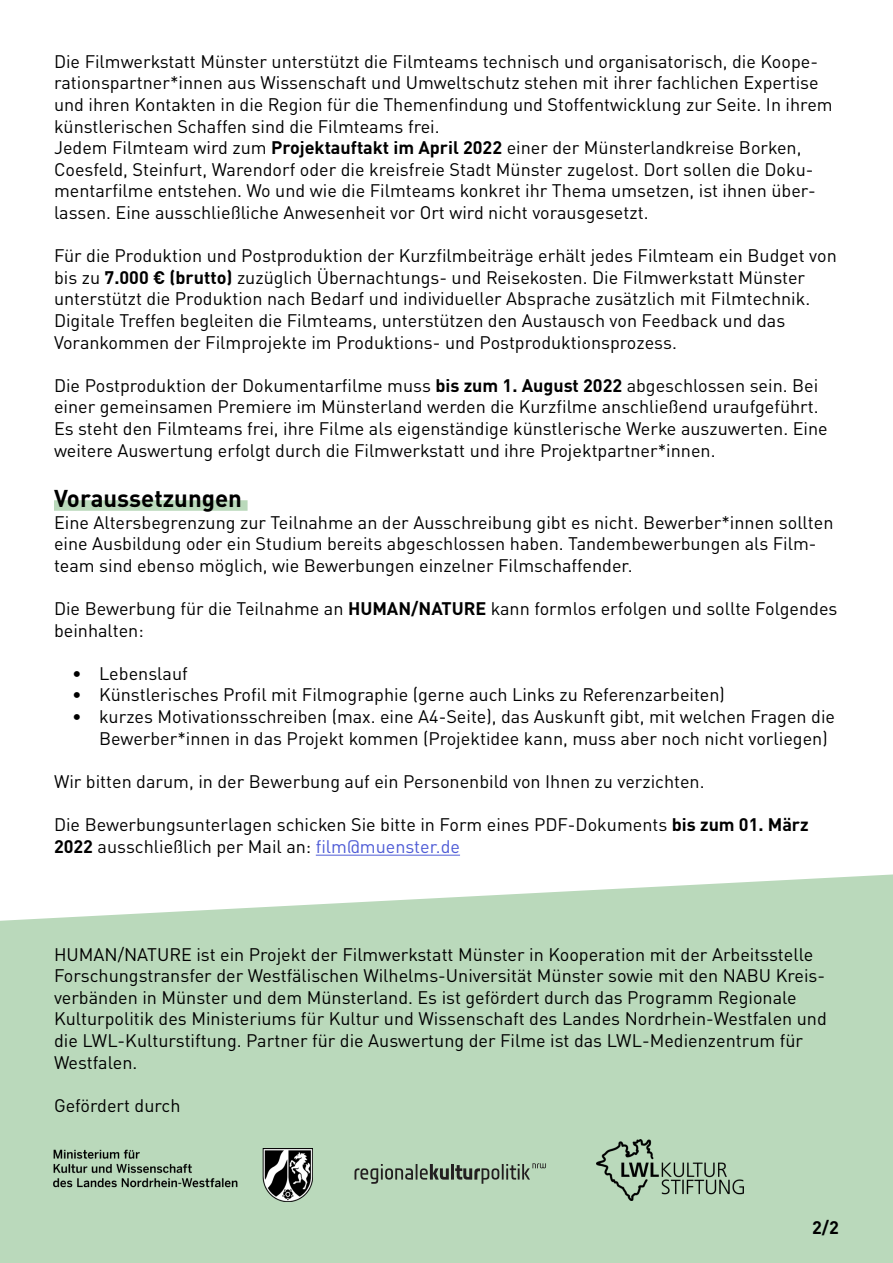
<style>
.page{position:relative;width:893px;height:1263px;background:#fff}
.page>*{position:absolute;margin:0;border:0;box-sizing:border-box;transform-origin:0 0}
.t1{font:700 24px "DIN Pro";color:#000}
.t2{font:18px/21.6px "DIN Pro";color:#000}
.t3{font:700 18px "DIN Pro";color:#000}
.s1{font-weight:700}
.s2{color:#4f5cd6}
</style>
<div class="page">
<div style="left:0;top:874px;width:893px;height:389px;background:#bad9bb"></div>
<div style="left:54px;top:500px;width:194px;height:11px;background:#bad9bb"></div>
<hr style="left:316px;top:855px;width:144px;height:1px;background:#4f5cd6">
<img style="left:53px;top:1148px;width:260px;height:53px">
<svg style="left:354px;top:1163px;width:192px;height:21px;background:#91a791"></svg>
<img style="left:597px;top:1139px;width:147px;height:61px">
<p class="t2" style="left:54px;top:49px;width:780px">Die Filmwerkstatt Münster unterstützt die Filmteams technisch und organisatorisch, die Koope&shy;rationspartner*innen aus Wissenschaft und Umweltschutz stehen mit ihrer fachlichen Expertise und ihren Kontakten in die Region für die Themenfindung und Stoffentwicklung zur Seite. In ihrem künstlerischen Schaffen sind die Filmteams frei.</p>
<p class="t2" style="left:54px;top:135px;width:763px">Jedem Filmteam wird zum <span class="s1">Projektauftakt im April 2022</span> einer der Münsterlandkreise Borken, Coesfeld, Steinfurt, Warendorf oder die kreisfreie Stadt Münster zugelost. Dort sollen die Doku&shy;mentarfilme entstehen. Wo und wie die Filmteams konkret ihr Thema umsetzen, ist ihnen über&shy;lassen. Eine ausschließliche Anwesenheit vor Ort wird nicht vorausgesetzt.</p>
<p class="t2" style="left:54px;top:243px;width:784px">Für die Produktion und Postproduktion der Kurzfilmbeiträge erhält jedes Filmteam ein Budget von bis zu <span class="s1">7.000 € (brutto)</span> zuzüglich Übernachtungs- und Reisekosten. Die Filmwerkstatt Münster unterstützt die Produktion nach Bedarf und individueller Absprache zusätzlich mit Filmtechnik.</p>
<p class="t2" style="left:54px;top:308px;width:733px">Digitale Treffen begleiten die Filmteams, unterstützen den Austausch von Feedback und das</p>
<p class="t2" style="left:54px;top:329px;width:624px">Vorankommen der Filmprojekte im Produktions- und Postproduktionsprozess.</p>
<p class="t2" style="left:54px;top:373px;width:775px">Die Postproduktion der Dokumentarfilme muss <span class="s1">bis zum 1. August 2022</span> abgeschlossen sein. Bei einer gemeinsamen Premiere im Münsterland werden die Kurzfilme anschließend uraufgeführt.<br>Es steht den Filmteams frei, ihre Filme als eigenständige künstlerische Werke auszuwerten. Eine weitere Auswertung erfolgt durch die Filmwerkstatt und ihre Projektpartner*innen.</p>
<p class="t1" style="left:54px;top:478px;width:189px">Voraussetzungen</p>
<p class="t2" style="left:54px;top:509px;width:781px">Eine Altersbegrenzung zur Teilnahme an der Ausschreibung gibt es nicht. Bewerber*innen sollten eine Ausbildung oder ein Studium bereits abgeschlossen haben. Tandembewerbungen als Film&shy;team sind ebenso möglich, wie Bewerbungen einzelner Filmschaffender.</p>
<p class="t2" style="left:54px;top:596px;width:785px">Die Bewerbung für die Teilnahme an <span class="s1">HUMAN/NATURE</span> kann formlos erfolgen und sollte Folgendes beinhalten:</p>
<p class="t2" style="left:72px;top:661px;width:117px">• Lebenslauf</p>
<p class="t2" style="left:72px;top:682px;width:654px">• Künstlerisches Profil mit Filmographie (gerne auch Links zu Referenzarbeiten)</p>
<p class="t2" style="left:99px;top:704px;width:738px;text-indent:-27px">• kurzes Motivationsschreiben (max. eine A4-Seite), das Auskunft gibt, mit welchen Fragen die<br>Bewerber*innen in das Projekt kommen (Projektidee kann, muss aber noch nicht vorliegen)</p>
<p class="t2" style="left:54px;top:769px;width:652px">Wir bitten darum, in der Bewerbung auf ein Personenbild von Ihnen zu verzichten.</p>
<p class="t2" style="left:54px;top:812px;width:756px">Die Bewerbungsunterlagen schicken Sie bitte in Form eines PDF-Dokuments <span class="s1">bis zum 01. März<br>2022</span> ausschließlich per Mail an: <span class="s2">film@muenster.de</span></p>
<p class="t2" style="left:54px;top:941px;width:774px">HUMAN/NATURE ist ein Projekt der Filmwerkstatt Münster in Kooperation mit der Arbeitsstelle Forschungstransfer der Westfälischen Wilhelms-Universität Münster sowie mit den NABU Kreis&shy;verbänden in Münster und dem Münsterland. Es ist gefördert durch das Programm Regionale Kulturpolitik des Ministeriums für Kultur und Wissenschaft des Landes Nordrhein-Westfalen und die LWL-Kulturstiftung. Partner für die Auswertung der Filme ist das LWL-Medienzentrum für Westfalen.</p>
<p class="t2" style="left:54px;top:1093px;width:128px">Gefördert durch</p>
<p class="t3" style="left:812px;top:1212px;width:28px">2/2</p>
</div>
